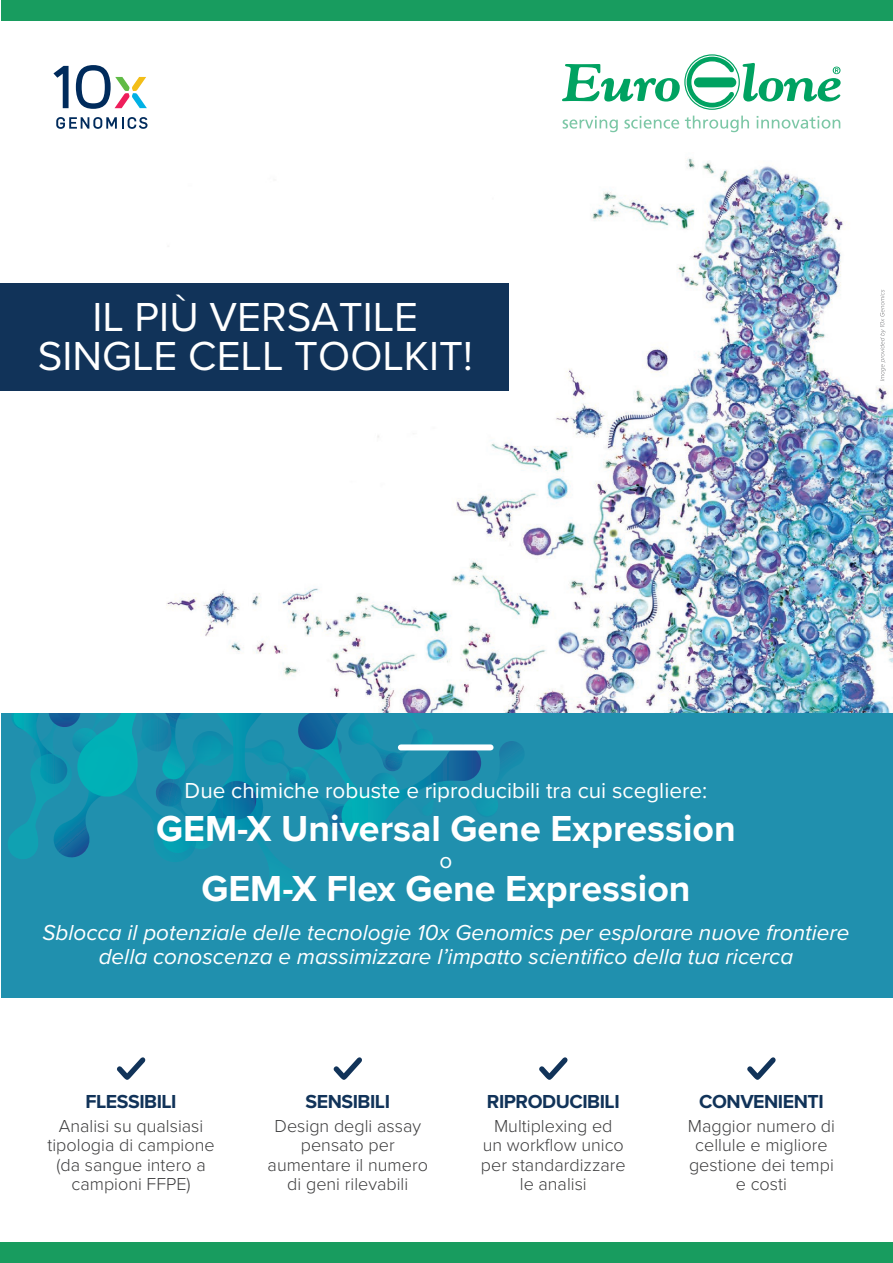
<style>
.page{position:relative;width:893px;height:1263px;background:#fff}
.page>*{position:absolute;margin:0;border:0;box-sizing:border-box;transform-origin:0 0}
.t1{font:42px/39px "Proxima Nova";color:#fff;text-align:center}
.t2{font:700 37.5px "Proxima Nova";color:#fff}
.t3{font:italic 22.5px/24px "Proxima Nova";color:#fff;text-align:center}
.t4{font:22.5px "Proxima Nova";color:#fff}
.t5{font:700 19.5px "Proxima Nova";letter-spacing:-.025em;color:#113359}
.t6{font:300 18px/19.5px "Proxima Nova";color:#3e3e3f;text-align:center}
</style>
<div class="page">
<img style="left:166px;top:158px;width:726px;height:554px">
<div style="left:0;top:1243px;width:893px;height:20px;background:#189c5f"></div>
<svg style="left:117px;top:1057px;width:28px;height:23px"></svg>
<svg style="left:333px;top:1057px;width:29px;height:23px"></svg>
<svg style="left:539px;top:1057px;width:29px;height:23px"></svg>
<svg style="left:747px;top:1057px;width:29px;height:23px"></svg>
<div style="left:1px;top:713px;width:892px;height:285px;background:#2090ae"></div>
<svg style="left:8px;top:713px;width:515px;height:184px"></svg>
<div style="left:1px;top:1px;width:892px;height:20px;background:#189c5f"></div>
<div style="left:401px;top:744px;width:90px;height:6px;background:#fff"></div>
<svg style="left:562px;top:54px;width:279px;height:56px"></svg>
<svg style="left:563px;top:116px;width:55px;height:16px"></svg>
<svg style="left:624px;top:116px;width:55px;height:13px"></svg>
<svg style="left:685px;top:116px;width:64px;height:16px"></svg>
<svg style="left:757px;top:116px;width:83px;height:13px"></svg>
<svg style="left:53px;top:66px;width:16px;height:42px"></svg>
<svg style="left:76px;top:65px;width:71px;height:44px"></svg>
<svg style="left:56px;top:117px;width:92px;height:12px"></svg>
<svg style="left:880px;top:290px;width:5px;height:91px"></svg>
<div style="left:193px;top:203px;width:381px;height:147px;background:#fff"></div>
<div style="left:0;top:283px;width:508px;height:108px;background:#113359"></div>
<h1 class="t1" style="left:38px;top:296px;width:436px">IL PIÙ VERSATILE<br>SINGLE CELL TOOLKIT!</h1>
<p class="t4" style="left:185px;top:773px;width:524px">Due chimiche robuste e riproducibili tra cui scegliere:</p>
<h2 class="t2" style="left:156px;top:801px;width:581px">GEM-X Universal Gene Expression</h2>
<p class="t4" style="left:440px;top:844px;width:14px">o</p>
<h2 class="t2" style="left:201px;top:861px;width:491px">GEM-X Flex Gene Expression</h2>
<p class="t3" style="left:42px;top:920px;width:809px">Sblocca il potenziale delle tecnologie 10x Genomics per esplorare nuove frontiere della conoscenza e massimizzare l’impatto scientifico della tua ricerca</p>
<p class="t5" style="left:86px;top:1087px;width:93px">FLESSIBILI</p>
<p class="t6" style="left:47px;top:1115px;width:169px">Analisi su qualsiasi tipologia di campione (da sangue intero a campioni FFPE)</p>
<p class="t5" style="left:306px;top:1087px;width:86px">SENSIBILI</p>
<p class="t6" style="left:268px;top:1115px;width:162px">Design degli assay pensato per aumentare il numero di geni rilevabili</p>
<p class="t5" style="left:487px;top:1087px;width:134px">RIPRODUCIBILI</p>
<p class="t6" style="left:481px;top:1115px;width:146px">Multiplexing ed<br>un workflow unico per standardizzare le analisi</p>
<p class="t5" style="left:699px;top:1087px;width:126px">CONVENIENTI</p>
<p class="t6" style="left:688px;top:1115px;width:149px">Maggior numero di cellule e migliore gestione dei tempi e costi</p>
</div>
